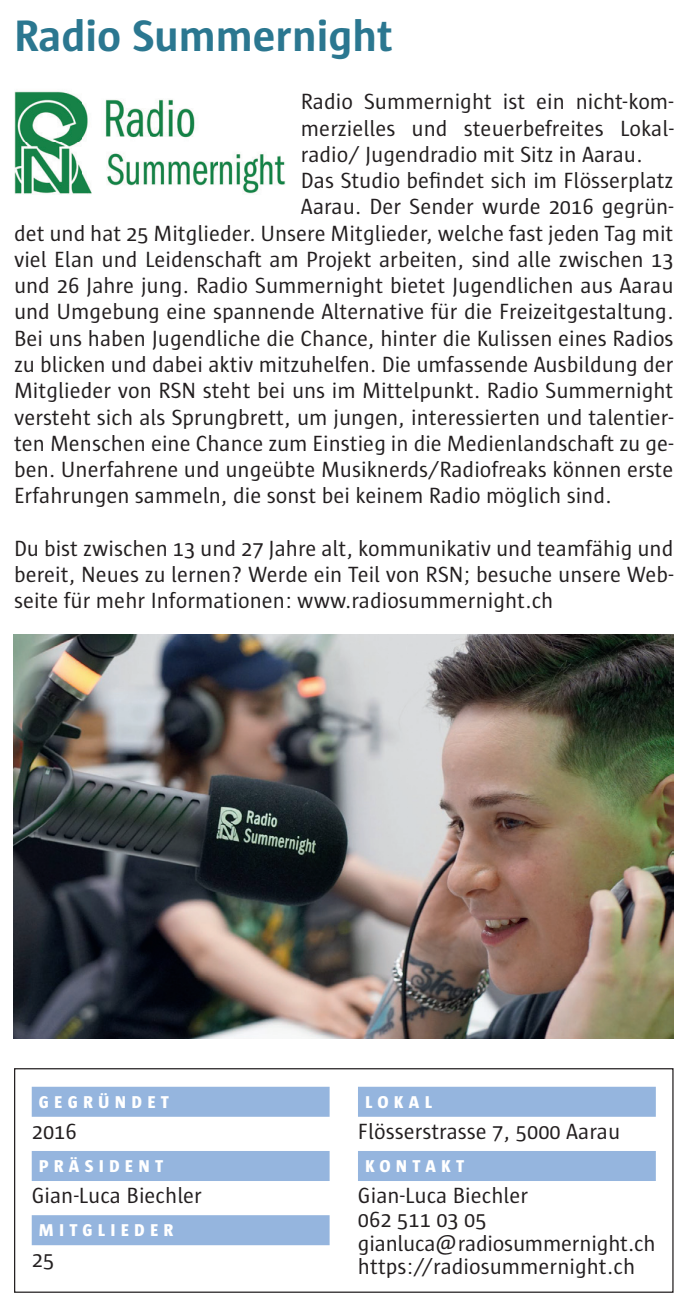
<style>
.page{position:relative;width:690px;height:1309px;background:#fff}
.page>*{position:absolute;margin:0;border:0;box-sizing:border-box;transform-origin:0 0}
.t1{font:700 45px "Sun";color:#2b7790}
.t2{font:22.5px/23.8px "Sun";color:#231f20}
.t3{font:800 17.5px "Sun";letter-spacing:.3em;color:#fff}
</style>
<div class="page">
<div style="left:14px;top:1067px;width:659px;height:225px;border:1px solid #231f20"></div>
<div style="left:32px;top:1086px;width:297px;height:30px;background:#95b5de"></div>
<div style="left:32px;top:1150px;width:297px;height:30px;background:#95b5de"></div>
<div style="left:32px;top:1214px;width:297px;height:30px;background:#95b5de"></div>
<div style="left:358px;top:1086px;width:297px;height:30px;background:#95b5de"></div>
<div style="left:358px;top:1150px;width:297px;height:30px;background:#95b5de"></div>
<img style="left:13px;top:634px;width:660px;height:404px">
<img style="left:14px;top:91px;width:272px;height:103px">
<h1 class="t1" style="left:14px;top:18px;width:380px">Radio Summernight</h1>
<p class="t2" style="left:301px;top:90px;width:374px">Radio Summernight ist ein nicht-kom-</p>
<p class="t2" style="left:301px;top:116px;width:374px">merzielles und steuerbefreites Lokal-</p>
<p class="t2" style="left:301px;top:142px;width:343px">radio/ Jugendradio mit Sitz in Aarau.</p>
<p class="t2" style="left:301px;top:168px;width:374px">Das Studio befindet sich im Flösserplatz</p>
<p class="t2" style="left:301px;top:195px;width:374px">Aarau. Der Sender wurde 2016 gegrün-</p>
<p class="t2" style="left:14px;top:221px;width:661px">det und hat 25 Mitglieder. Unsere Mitglieder, welche fast jeden Tag mit</p>
<p class="t2" style="left:14px;top:247px;width:661px">viel Elan und Leidenschaft am Projekt arbeiten, sind alle zwischen 13</p>
<p class="t2" style="left:14px;top:273px;width:661px">und 26 Jahre jung. Radio Summernight bietet Jugendlichen aus Aarau</p>
<p class="t2" style="left:14px;top:300px;width:661px">und Umgebung eine spannende Alternative für die Freizeitgestaltung.</p>
<p class="t2" style="left:14px;top:326px;width:661px">Bei uns haben Jugendliche die Chance, hinter die Kulissen eines Radios</p>
<p class="t2" style="left:14px;top:352px;width:661px">zu blicken und dabei aktiv mitzuhelfen. Die umfassende Ausbildung der</p>
<p class="t2" style="left:14px;top:378px;width:661px">Mitglieder von RSN steht bei uns im Mittelpunkt. Radio Summernight</p>
<p class="t2" style="left:14px;top:405px;width:661px">versteht sich als Sprungbrett, um jungen, interessierten und talentier-</p>
<p class="t2" style="left:14px;top:431px;width:660px">ten Menschen eine Chance zum Einstieg in die Medienlandschaft zu ge-</p>
<p class="t2" style="left:14px;top:457px;width:661px">ben. Unerfahrene und ungeübte Musiknerds/Radiofreaks können erste</p>
<p class="t2" style="left:14px;top:483px;width:599px">Erfahrungen sammeln, die sonst bei keinem Radio möglich sind.</p>
<p class="t2" style="left:14px;top:535px;width:661px;line-height:26.2px;text-align:justify">Du bist zwischen 13 und 27 Jahre alt, kommunikativ und teamfähig und bereit, Neues zu lernen? Werde ein Teil von RSN; besuche unsere Web&shy;seite für mehr Informationen: www.radiosummernight.ch</p>
<p class="t3" style="left:39px;top:1092px;width:132px">GEGRÜNDET</p>
<p class="t2" style="left:32px;top:1118px;width:46px">2016</p>
<p class="t3" style="left:39px;top:1156px;width:126px">PRÄSIDENT</p>
<p class="t2" style="left:32px;top:1183px;width:172px">Gian-Luca Biechler</p>
<p class="t3" style="left:39px;top:1220px;width:136px">MITGLIEDER</p>
<p class="t2" style="left:32px;top:1247px;width:24px">25</p>
<p class="t3" style="left:365px;top:1092px;width:68px">LOKAL</p>
<p class="t2" style="left:358px;top:1118px;width:263px">Flösserstrasse 7, 5000 Aarau</p>
<p class="t3" style="left:365px;top:1156px;width:101px">KONTAKT</p>
<p class="t2" style="left:358px;top:1183px;width:299px">Gian-Luca Biechler<br>062 511 03 05 gianluca@radiosummernight.ch https://radiosummernight.ch</p>
</div>
